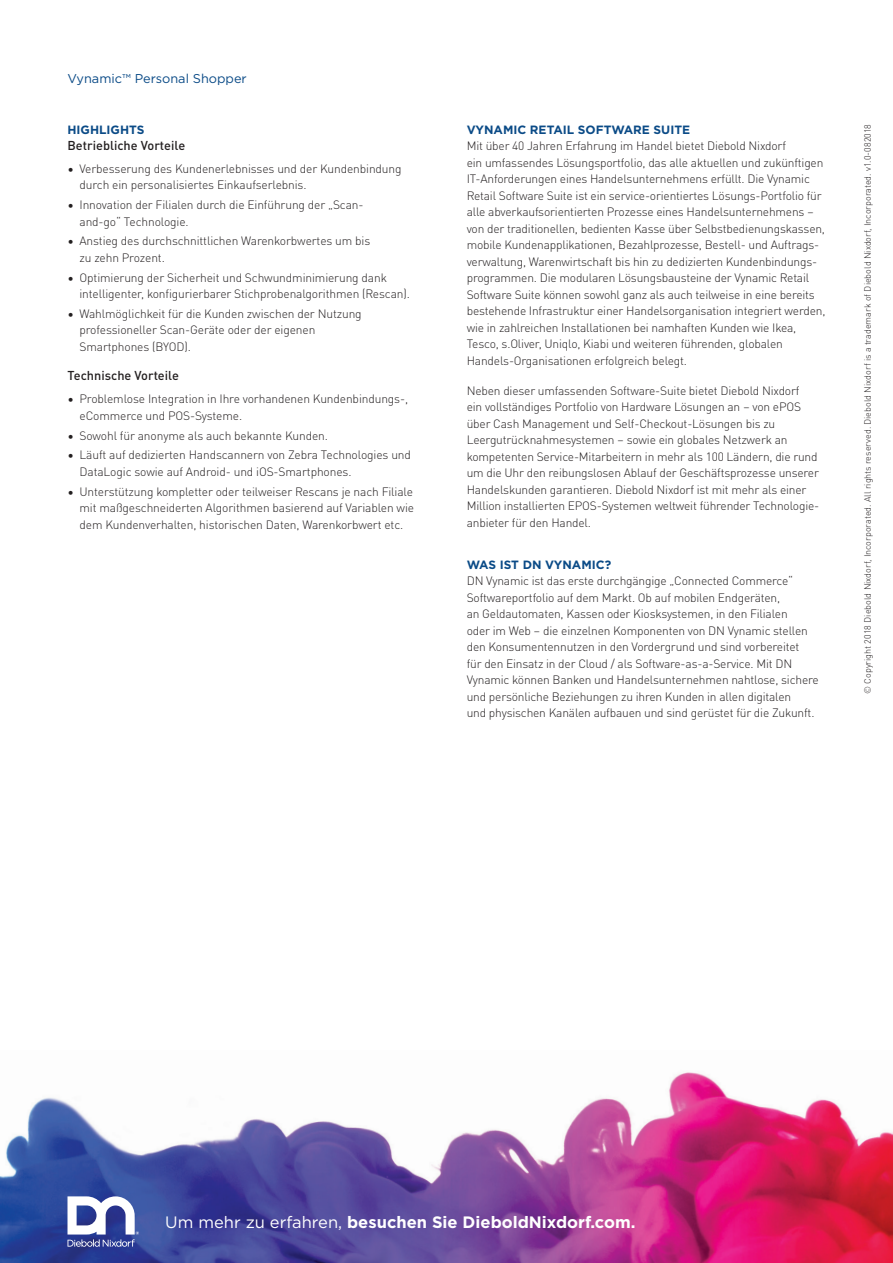
<style>
.page{position:relative;width:893px;height:1263px;background:#fff}
.page>*{position:absolute;margin:0;border:0;box-sizing:border-box;transform-origin:0 0}
.t1{font:700 16.5px "Gotham";color:#fff}
.t2{font:500 12.75px "DIN Pro";color:#231f20}
.t3{font:12.75px "Gotham";color:#0b4b87}
.t4{font:300 12px/16.5px "DIN Pro";letter-spacing:-.015em;color:#231f20}
.t5{font:700 12px "Gotham";color:#0b4b87}
.t6{font:300 9px "DIN Pro";color:#231f20}
.s1{font-weight:400}
</style>
<div class="page">
<img style="left:0;top:1072px;width:893px;height:191px">
<svg style="left:67px;top:1196px;width:72px;height:51px"></svg>
<p class="t3" style="left:68px;top:71px;width:181px">Vynamic™ Personal Shopper</p>
<p class="t5" style="left:68px;top:123px;width:78px">HIGHLIGHTS</p>
<p class="t2" style="left:68px;top:135px;width:119px">Betriebliche Vorteile</p>
<p class="t4" style="left:80px;top:159px;width:324px;text-indent:-12px">• Verbesserung des Kundenerlebnisses und der Kundenbindung durch ein personalisiertes Einkaufserlebnis.</p>
<p class="t4" style="left:80px;top:196px;width:286px;text-indent:-12px">• Innovation der Filialen durch die Einführung der „Scan&shy;and-go“ Technologie.</p>
<p class="t4" style="left:80px;top:232px;width:292px;text-indent:-12px">• Anstieg des durchschnittlichen Warenkorbwertes um bis zu zehn Prozent.</p>
<p class="t4" style="left:80px;top:268px;width:332px;text-indent:-12px">• Optimierung der Sicherheit und Schwundminimierung dank intelligenter, konfigurierbarer Stichprobenalgorithmen (Rescan).</p>
<p class="t4" style="left:80px;top:304px;width:284px;text-indent:-12px">• Wahlmöglichkeit für die Kunden zwischen der Nutzung professioneller Scan-Geräte oder der eigenen<br>Smartphones (BYOD).</p>
<p class="t2" style="left:68px;top:366px;width:113px">Technische Vorteile</p>
<p class="t4" style="left:80px;top:390px;width:330px;text-indent:-12px">• Problemlose Integration in Ihre vorhandenen Kundenbindungs-, eCommerce und POS-Systeme.</p>
<p class="t4" style="left:68px;top:426px;width:262px">• Sowohl für anonyme als auch bekannte Kunden.</p>
<p class="t4" style="left:80px;top:446px;width:333px;text-indent:-12px">• Läuft auf dedizierten Handscannern von Zebra Technologies und<br>DataLogic sowie auf Android- und iOS-Smartphones.</p>
<p class="t4" style="left:80px;top:482px;width:336px;text-align:justify;text-indent:-12px">• Unterstützung kompletter oder teilweiser Rescans je nach Filiale mit maßgeschneiderten Algorithmen basierend auf Variablen wie dem Kundenverhalten, historischen Daten, Warenkorbwert etc.</p>
<p class="t5" style="left:467px;top:123px;width:225px">VYNAMIC RETAIL SOFTWARE SUITE</p>
<p class="t4" style="left:467px;top:137px;width:360px">Mit über 40 Jahren Erfahrung im Handel bietet Diebold Nixdorf<br>ein umfassendes Lösungsportfolio, das alle aktuellen und zukünftigen IT-Anforderungen eines Handelsunternehmens erfüllt. Die Vynamic Retail Software Suite ist ein service-orientiertes Lösungs-Portfolio für alle abverkaufsorientierten Prozesse eines Handelsunternehmens – von der traditionellen, bedienten Kasse über Selbstbedienungskassen, mobile Kundenapplikationen, Bezahlprozesse, Bestell- und Auftrags&shy;verwaltung, Warenwirtschaft bis hin zu dedizierten Kundenbindungs&shy;programmen. Die modularen Lösungsbausteine der Vynamic Retail Software Suite können sowohl ganz als auch teilweise in eine bereits bestehende Infrastruktur einer Handelsorganisation integriert werden, wie in zahlreichen Installationen bei namhaften Kunden wie Ikea, Tesco, s.Oliver, Uniqlo, Kiabi und weiteren führenden, globalen Handels-Organisationen erfolgreich belegt.</p>
<p class="t4" style="left:467px;top:381px;width:354px">Neben dieser umfassenden Software-Suite bietet Diebold Nixdorf<br>ein vollständiges Portfolio von Hardware Lösungen an – von ePOS über Cash Management und Self-Checkout-Lösungen bis zu Leergutrücknahmesystemen – sowie ein globales Netzwerk an kompetenten Service-Mitarbeitern in mehr als 100 Ländern, die rund um die Uhr den reibungslosen Ablauf der Geschäftsprozesse unserer Handelskunden garantieren. Diebold Nixdorf ist mit mehr als einer Million installierten EPOS-Systemen weltweit führender Technologie&shy;anbieter für den Handel.</p>
<p class="t5" style="left:467px;top:558px;width:146px">WAS IST DN VYNAMIC?</p>
<p class="t4" style="left:467px;top:572px;width:353px">DN Vynamic ist das erste durchgängige „Connected Commerce“ Softwareportfolio auf dem Markt. Ob auf mobilen Endgeräten,<br>an Geldautomaten, Kassen oder Kiosksystemen, in den Filialen<br>oder im Web – die einzelnen Komponenten von DN Vynamic stellen den Konsumentennutzen in den Vordergrund und sind vorbereitet<br>für den Einsatz in der Cloud / als Software-as-a-Service. Mit DN Vynamic können Banken und Handelsunternehmen nahtlose, sichere und persönliche Beziehungen zu ihren Kunden in allen digitalen<br>und physischen Kanälen aufbauen und sind gerüstet für die Zukunft.</p>
<p class="t6" style="left:861px;top:694px;width:571px;rotate:-90deg">© Copyright 2018 Diebold Nixdorf, Incorporated. All rights reserved. Diebold Nixdorf is a trademark of Diebold Nixdorf, Incorporated. v1.0-082018</p>
<h1 class="t1" style="left:165px;top:1213px;width:472px"><span class="s1">Um mehr zu erfahren,</span> besuchen Sie DieboldNixdorf.com.</h1>
</div>
